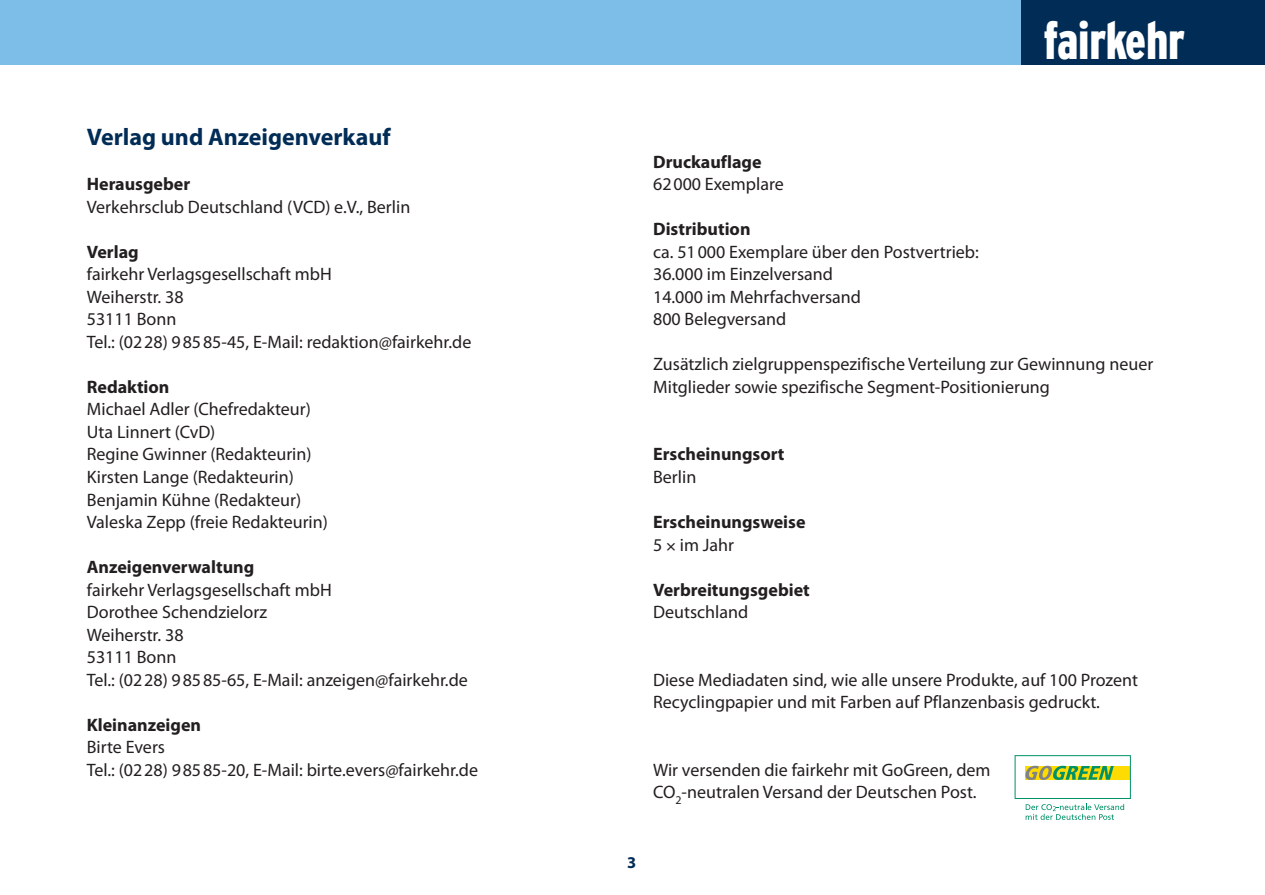
<style>
.page{position:relative;width:1265px;height:895px;background:#fff}
.page>*{position:absolute;margin:0;border:0;box-sizing:border-box;transform-origin:0 0}
.t1{font:900 condensed 52.5px "Interstate";letter-spacing:-.005em;color:#fff;scale:.9 1}
.t2{font:700 24px "Myriad Pro";color:#002c56}
.t3{font:18px/22.5px "Myriad Pro";color:#231f20}
.t4{font:700 18px "Myriad Pro";color:#231f20}
.t5{font:700 16.5px "Myriad Pro";color:#002c56}
</style>
<div class="page">
<div style="left:0;top:0;width:1021px;height:65px;background:#7dbee8"></div>
<div style="left:1021px;top:0;width:244px;height:65px;background:#002c56"></div>
<svg style="left:1014px;top:755px;width:117px;height:64px"></svg>
<h2 class="t2" style="left:87px;top:128px;width:305px">Verlag und Anzeigenverkauf</h2>
<p class="t4" style="left:87px;top:177px;width:105px">Herausgeber</p>
<p class="t3" style="left:87px;top:197px;width:325px">Verkehrsclub Deutschland (VCD) e.V., Berlin</p>
<p class="t4" style="left:87px;top:245px;width:53px">Verlag</p>
<p class="t3" style="left:87px;top:264px;width:386px">fairkehr Verlagsgesellschaft mbH<br>Weiherstr. 38<br>53111 Bonn<br>Tel.: (0228) 98585-45, E-Mail: redaktion@fairkehr.de</p>
<p class="t4" style="left:87px;top:380px;width:84px">Redaktion</p>
<p class="t3" style="left:87px;top:399px;width:243px">Michael Adler (Chefredakteur)<br>Uta Linnert (CvD)<br>Regine Gwinner (Redakteurin)<br>Kirsten Lange (Redakteurin)<br>Benjamin Kühne (Redakteur)<br>Valeska Zepp (freie Redakteurin)</p>
<p class="t4" style="left:87px;top:560px;width:169px">Anzeigenverwaltung</p>
<p class="t3" style="left:87px;top:579px;width:383px">fairkehr Verlagsgesellschaft mbH<br>Dorothee Schendzielorz<br>Weiherstr. 38<br>53111 Bonn<br>Tel.: (0228) 98585-65, E-Mail: anzeigen@fairkehr.de</p>
<p class="t4" style="left:87px;top:717px;width:116px">Kleinanzeigen</p>
<p class="t3" style="left:87px;top:737px;width:393px">Birte Evers<br>Tel.: (0228) 98585-20, E-Mail: birte.evers@fairkehr.de</p>
<h1 class="t1" style="left:1043px;top:10px;width:159px">fairkehr</h1>
<p class="t4" style="left:653px;top:155px;width:110px">Druckauflage</p>
<p class="t3" style="left:653px;top:174px;width:132px">62000 Exemplare</p>
<p class="t4" style="left:653px;top:222px;width:99px">Distribution</p>
<p class="t3" style="left:653px;top:242px;width:327px">ca. 51000 Exemplare über den Postvertrieb:<br>36.000 im Einzelversand<br>14.000 im Mehrfachversand<br>800 Belegversand</p>
<p class="t3" style="left:653px;top:354px;width:502px">Zusätzlich zielgruppenspezifische Verteilung zur Gewinnung neuer<br>Mitglieder sowie spezifische Segment-Positionierung</p>
<p class="t4" style="left:653px;top:447px;width:133px">Erscheinungsort</p>
<p class="t3" style="left:653px;top:467px;width:45px">Berlin</p>
<p class="t4" style="left:653px;top:515px;width:154px">Erscheinungsweise</p>
<p class="t3" style="left:653px;top:534px;width:83px">5 im Jahr</p>
<p class="t4" style="left:653px;top:582px;width:158px">Verbreitungsgebiet</p>
<p class="t3" style="left:653px;top:602px;width:97px">Deutschland</p>
<p class="t3" style="left:653px;top:669px;width:486px">Diese Mediadaten sind, wie alle unsere Produkte, auf 100 Prozent<br>Recyclingpapier und mit Farben auf Pflanzenbasis gedruckt.</p>
<p class="t3" style="left:653px;top:759px;width:339px">Wir versenden die fairkehr mit GoGreen, dem<br>CO<sub>2</sub>-neutralen Versand der Deutschen Post.</p>
<p class="t5" style="left:627px;top:855px;width:11px">3</p>
</div>
